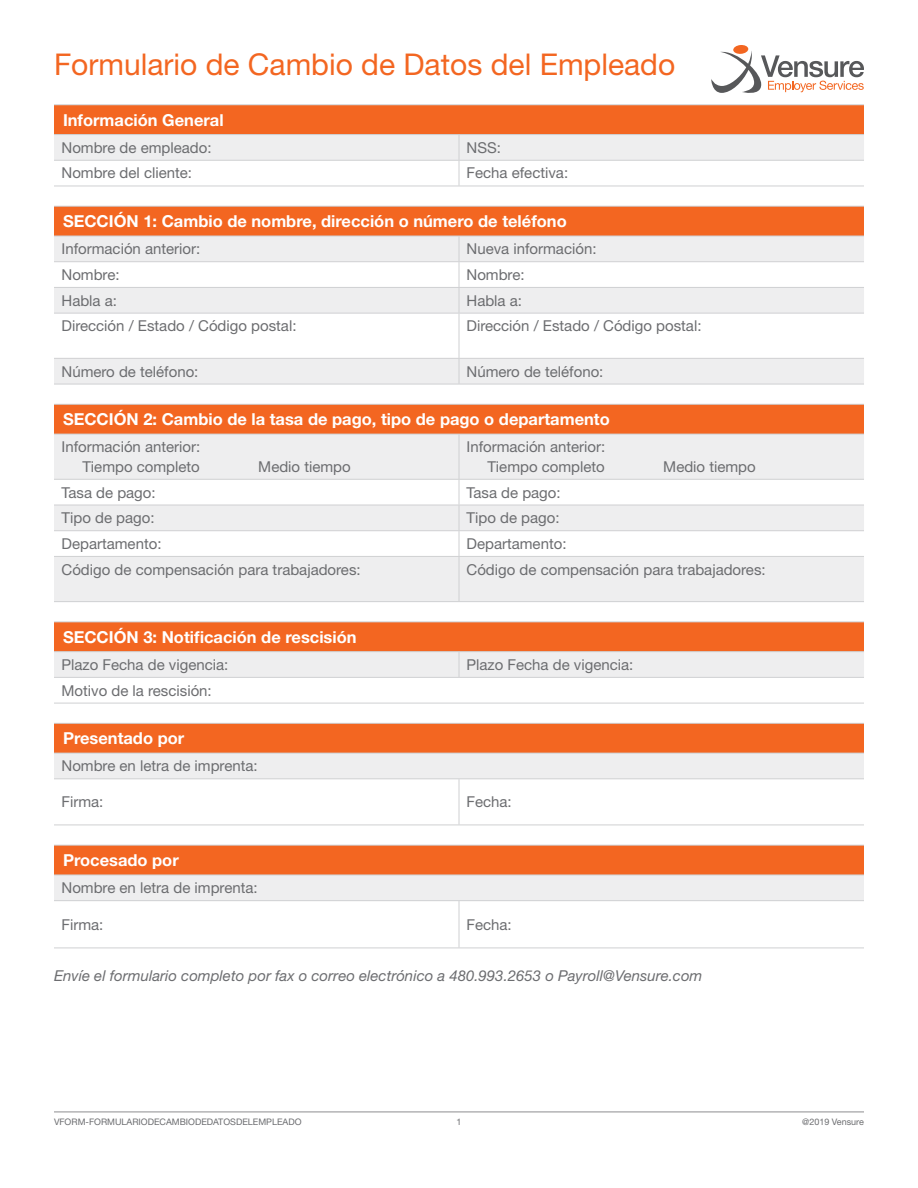
<style>
.page{position:relative;width:918px;height:1188px;background:#fff}
.page>*{position:absolute;margin:0;border:0;box-sizing:border-box;transform-origin:0 0}
.t1{font:30px "Helvetica Neue LT Std";color:#f36621}
.t2{font:700 16.5px "Helvetica Neue LT Std";color:#fff}
.t3{font:15px/19.5px "Helvetica Neue LT Std";color:#6c6d70;text-align:right}
.t4{font:italic 15px "Helvetica Neue LT Std";color:#6c6d70}
.t5{font:9px "Helvetica Neue LT Std";color:#6c6d70}
</style>
<div class="page">
<hr style="left:54px;top:1112px;width:810px;height:1px;background:#b2b3b7">
<svg style="left:711px;top:45px;width:153px;height:48px"></svg>
<div style="left:54px;top:105px;width:810px;height:30px;background:#f36621"></div>
<hr style="left:54px;top:104px;width:405px;height:1px;background:#cfd0d2">
<hr style="left:459px;top:104px;width:405px;height:1px;background:#cfd0d2">
<hr style="left:54px;top:134px;width:405px;height:1px;background:#cfd0d2">
<hr style="left:459px;top:134px;width:405px;height:1px;background:#cfd0d2">
<svg style="left:54px;top:135px;width:810px;height:51px"></svg>
<hr style="left:54px;top:186px;width:405px;height:1px;background:#cfd0d2">
<hr style="left:459px;top:186px;width:405px;height:1px;background:#cfd0d2">
<div style="left:54px;top:206px;width:810px;height:30px;background:#f36621"></div>
<div style="left:54px;top:237px;width:810px;height:147px;background:#eeeeef"></div>
<svg style="left:54px;top:262px;width:810px;height:96px"></svg>
<hr style="left:54px;top:206px;width:405px;height:1px;background:#cfd0d2">
<hr style="left:459px;top:206px;width:405px;height:1px;background:#cfd0d2">
<hr style="left:54px;top:236px;width:405px;height:1px;background:#cfd0d2">
<hr style="left:459px;top:236px;width:405px;height:1px;background:#cfd0d2">
<hr style="left:54px;top:261px;width:405px;height:1px;background:#cfd0d2">
<hr style="left:459px;top:261px;width:405px;height:1px;background:#cfd0d2">
<hr style="left:54px;top:287px;width:405px;height:1px;background:#cfd0d2">
<hr style="left:459px;top:287px;width:405px;height:1px;background:#cfd0d2">
<svg style="left:459px;top:237px;width:1px;height:76px"></svg>
<hr style="left:54px;top:313px;width:405px;height:1px;background:#cfd0d2">
<hr style="left:459px;top:313px;width:405px;height:1px;background:#cfd0d2">
<hr style="left:459px;top:314px;width:1px;height:44px;background:#cfd0d2">
<hr style="left:54px;top:358px;width:405px;height:1px;background:#cfd0d2">
<hr style="left:459px;top:358px;width:405px;height:1px;background:#cfd0d2">
<svg style="left:459px;top:359px;width:1px;height:25px"></svg>
<hr style="left:54px;top:384px;width:405px;height:1px;background:#cfd0d2">
<hr style="left:459px;top:384px;width:405px;height:1px;background:#cfd0d2">
<div style="left:54px;top:404px;width:810px;height:30px;background:#f36621"></div>
<div style="left:54px;top:435px;width:810px;height:166px;background:#eeeeef"></div>
<svg style="left:54px;top:480px;width:810px;height:76px"></svg>
<hr style="left:54px;top:404px;width:405px;height:1px;background:#cfd0d2">
<hr style="left:459px;top:404px;width:405px;height:1px;background:#cfd0d2">
<hr style="left:54px;top:434px;width:405px;height:1px;background:#cfd0d2">
<hr style="left:459px;top:434px;width:405px;height:1px;background:#cfd0d2">
<hr style="left:459px;top:434px;width:1px;height:45px;background:#cfd0d2">
<hr style="left:54px;top:479px;width:405px;height:1px;background:#cfd0d2">
<hr style="left:459px;top:479px;width:405px;height:1px;background:#cfd0d2">
<hr style="left:54px;top:505px;width:405px;height:1px;background:#cfd0d2">
<hr style="left:459px;top:505px;width:405px;height:1px;background:#cfd0d2">
<hr style="left:54px;top:530px;width:405px;height:1px;background:#cfd0d2">
<hr style="left:459px;top:530px;width:405px;height:1px;background:#cfd0d2">
<svg style="left:459px;top:480px;width:1px;height:76px"></svg>
<hr style="left:54px;top:556px;width:405px;height:1px;background:#cfd0d2">
<hr style="left:459px;top:556px;width:405px;height:1px;background:#cfd0d2">
<hr style="left:459px;top:557px;width:1px;height:44px;background:#cfd0d2">
<hr style="left:54px;top:601px;width:405px;height:1px;background:#cfd0d2">
<hr style="left:459px;top:601px;width:405px;height:1px;background:#cfd0d2">
<div style="left:54px;top:622px;width:810px;height:30px;background:#f36621"></div>
<hr style="left:54px;top:622px;width:405px;height:1px;background:#cfd0d2">
<hr style="left:459px;top:622px;width:405px;height:1px;background:#cfd0d2">
<hr style="left:54px;top:651px;width:405px;height:1px;background:#cfd0d2">
<hr style="left:459px;top:651px;width:405px;height:1px;background:#cfd0d2">
<div style="left:54px;top:652px;width:810px;height:25px;background:#eeeeef"></div>
<hr style="left:54px;top:677px;width:405px;height:1px;background:#cfd0d2">
<hr style="left:459px;top:677px;width:405px;height:1px;background:#cfd0d2">
<hr style="left:54px;top:703px;width:405px;height:1px;background:#cfd0d2">
<hr style="left:459px;top:703px;width:405px;height:1px;background:#cfd0d2">
<div style="left:54px;top:723px;width:810px;height:30px;background:#f36621"></div>
<div style="left:54px;top:753px;width:810px;height:26px;background:#eeeeef"></div>
<svg style="left:54px;top:779px;width:810px;height:46px"></svg>
<hr style="left:54px;top:723px;width:405px;height:1px;background:#cfd0d2">
<hr style="left:459px;top:723px;width:405px;height:1px;background:#cfd0d2">
<hr style="left:54px;top:753px;width:405px;height:1px;background:#cfd0d2">
<hr style="left:459px;top:753px;width:405px;height:1px;background:#cfd0d2">
<hr style="left:54px;top:778px;width:405px;height:1px;background:#cfd0d2">
<hr style="left:459px;top:778px;width:405px;height:1px;background:#cfd0d2">
<hr style="left:459px;top:779px;width:1px;height:46px;background:#cfd0d2">
<hr style="left:54px;top:825px;width:405px;height:1px;background:#cfd0d2">
<hr style="left:459px;top:825px;width:405px;height:1px;background:#cfd0d2">
<div style="left:54px;top:845px;width:810px;height:30px;background:#f36621"></div>
<div style="left:54px;top:875px;width:810px;height:26px;background:#eeeeef"></div>
<svg style="left:54px;top:901px;width:810px;height:47px"></svg>
<hr style="left:54px;top:845px;width:405px;height:1px;background:#cfd0d2">
<hr style="left:459px;top:845px;width:405px;height:1px;background:#cfd0d2">
<hr style="left:54px;top:875px;width:405px;height:1px;background:#cfd0d2">
<hr style="left:459px;top:875px;width:405px;height:1px;background:#cfd0d2">
<hr style="left:54px;top:900px;width:405px;height:1px;background:#cfd0d2">
<hr style="left:459px;top:900px;width:405px;height:1px;background:#cfd0d2">
<hr style="left:459px;top:901px;width:1px;height:47px;background:#cfd0d2">
<hr style="left:54px;top:948px;width:405px;height:1px;background:#cfd0d2">
<hr style="left:459px;top:948px;width:405px;height:1px;background:#cfd0d2">
<h1 class="t1" style="left:54px;top:47px;width:623px">Formulario de Cambio de Datos del Empleado</h1>
<p class="t2" style="left:63px;top:109px;width:162px">Información General</p>
<p class="t3" style="left:62px;top:137px;width:152px">Nombre de empleado:</p>
<p class="t3" style="left:467px;top:137px;width:36px">NSS:</p>
<p class="t3" style="left:62px;top:163px;width:132px">Nombre del cliente:</p>
<p class="t3" style="left:467px;top:163px;width:103px">Fecha efectiva:</p>
<p class="t2" style="left:63px;top:211px;width:505px">SECCIÓN 1: Cambio de nombre, dirección o número de teléfono</p>
<p class="t3" style="left:62px;top:239px;width:140px">Información anterior:</p>
<p class="t3" style="left:467px;top:239px;width:132px">Nueva información:</p>
<p class="t3" style="left:62px;top:265px;width:60px">Nombre:</p>
<p class="t3" style="left:467px;top:265px;width:60px">Nombre:</p>
<p class="t3" style="left:62px;top:290px;width:57px">Habla a:</p>
<p class="t3" style="left:467px;top:290px;width:57px">Habla a:</p>
<p class="t3" style="left:62px;top:316px;width:237px">Dirección / Estado / Código postal:</p>
<p class="t3" style="left:467px;top:316px;width:237px">Dirección / Estado / Código postal:</p>
<p class="t3" style="left:62px;top:361px;width:138px">Número de teléfono:</p>
<p class="t3" style="left:467px;top:361px;width:138px">Número de teléfono:</p>
<p class="t2" style="left:63px;top:409px;width:548px">SECCIÓN 2: Cambio de la tasa de pago, tipo de pago o departamento</p>
<p class="t3" style="left:62px;top:437px;width:140px">Información anterior:<br>Tiempo completo</p>
<p class="t3" style="left:467px;top:437px;width:140px">Información anterior:<br>Tiempo completo</p>
<p class="t3" style="left:258px;top:457px;width:94px">Medio tiempo</p>
<p class="t3" style="left:663px;top:457px;width:94px">Medio tiempo</p>
<p class="t3" style="left:62px;top:482px;width:96px">Tasa de pago:</p>
<p class="t3" style="left:467px;top:482px;width:96px">Tasa de pago:</p>
<p class="t3" style="left:62px;top:508px;width:95px">Tipo de pago:</p>
<p class="t3" style="left:467px;top:508px;width:95px">Tipo de pago:</p>
<p class="t3" style="left:62px;top:534px;width:102px">Departamento:</p>
<p class="t3" style="left:467px;top:534px;width:102px">Departamento:</p>
<p class="t3" style="left:62px;top:559px;width:301px">Código de compensación para trabajadores:</p>
<p class="t3" style="left:467px;top:559px;width:301px">Código de compensación para trabajadores:</p>
<p class="t2" style="left:63px;top:627px;width:295px">SECCIÓN 3: Notificación de rescisión</p>
<p class="t3" style="left:62px;top:655px;width:168px">Plazo Fecha de vigencia:</p>
<p class="t3" style="left:467px;top:655px;width:168px">Plazo Fecha de vigencia:</p>
<p class="t3" style="left:62px;top:680px;width:152px">Motivo de la rescisión:</p>
<p class="t2" style="left:63px;top:728px;width:123px">Presentado por</p>
<p class="t3" style="left:62px;top:756px;width:198px">Nombre en letra de imprenta:</p>
<p class="t3" style="left:62px;top:792px;width:43px">Firma:</p>
<p class="t3" style="left:467px;top:792px;width:47px">Fecha:</p>
<p class="t2" style="left:63px;top:850px;width:117px">Procesado por</p>
<p class="t3" style="left:62px;top:878px;width:198px">Nombre en letra de imprenta:</p>
<p class="t3" style="left:62px;top:914px;width:43px">Firma:</p>
<p class="t3" style="left:467px;top:914px;width:47px">Fecha:</p>
<p class="t4" style="left:54px;top:967px;width:650px">Envíe el formulario completo por fax o correo electrónico a 480.993.2653 o Payroll@Vensure.com</p>
<p class="t5" style="left:54px;top:1117px;width:249px">VFORM-FORMULARIODECAMBIODEDATOSDELEMPLEADO</p>
<p class="t5" style="left:456px;top:1117px;width:7px">1</p>
<p class="t5" style="left:802px;top:1117px;width:63px">@2019 Vensure</p>
</div>
